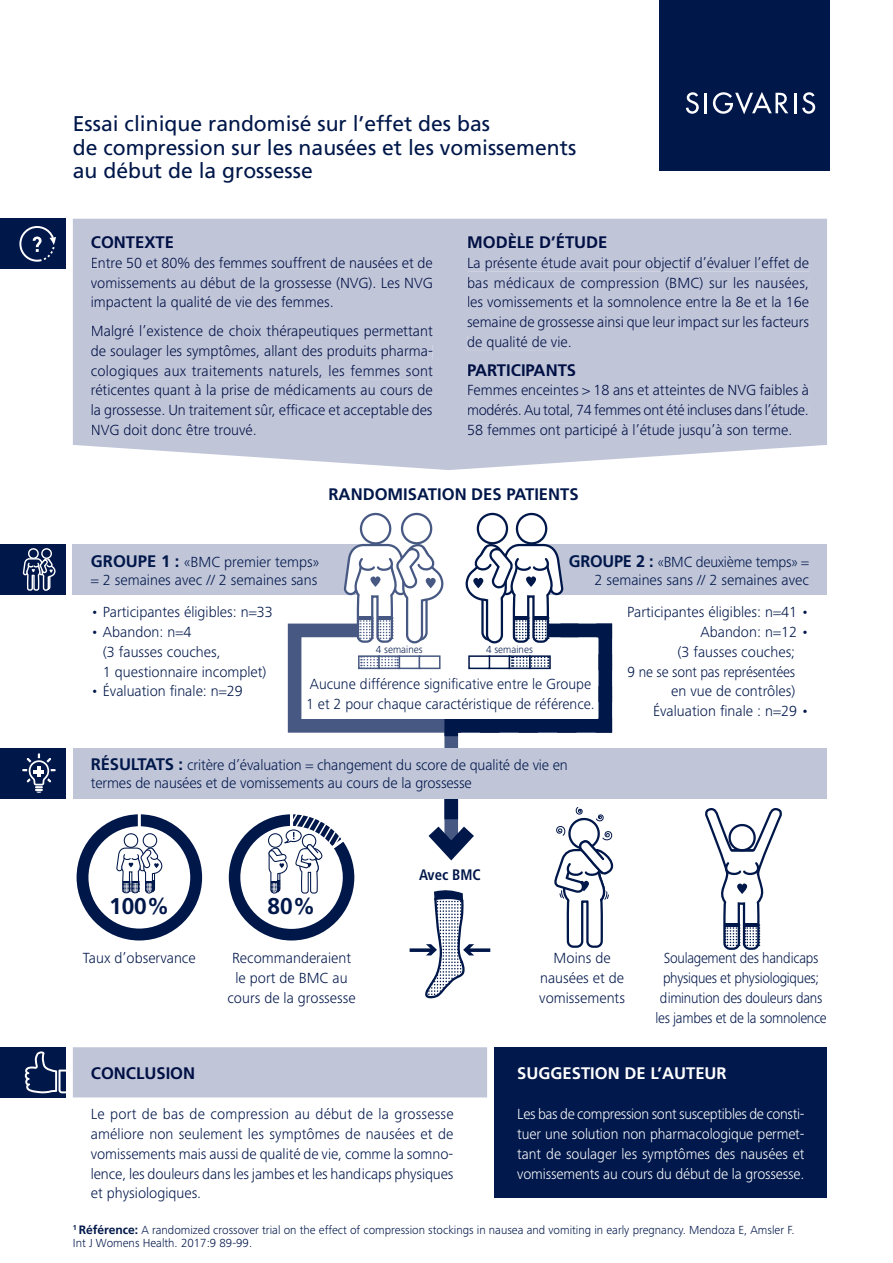
<style>
.page{position:relative;width:893px;height:1263px;background:#fff}
.page>*{position:absolute;margin:0;border:0;box-sizing:border-box;transform-origin:0 0}
.t1{font:700 22.8px "Frutiger LT Std";color:#00174a}
.t2{font:21.3px/23.5px "Frutiger LT Std";color:#00174a}
.t3{font:700 16.65px "Frutiger LT Std";color:#001044}
.t4{font:700 16.65px "Frutiger LT Std";color:#00174a}
.t5{font:700 16.65px "Frutiger LT Std";color:#fff}
.t6{font:300 15.15px/19.8px "Frutiger Next Pro";color:#00174a}
.t7{font:300 15.15px/19.8px "Frutiger Next Pro";color:#001044;text-align:justify}
.t8{font:300 15.15px/19.8px "Frutiger Next Pro";letter-spacing:-.01em;color:#fff;text-align:justify}
.t9{font:300 15.15px/19.8px "Frutiger Next Pro";letter-spacing:-.02em;color:#00174a;text-align:center;scale:.94 1}
.t10{font:300 15.15px "Frutiger Next Pro";color:#00174a;scale:.95 1}
.t11{font:700 condensed 15.15px "Frutiger LT Std";color:#00174a}
.t12{font:300 12.15px/13.6px "Frutiger Next Pro";color:#00174a}
.t13{font:300 10.65px "Frutiger Next Pro";color:#00174a}
.s1{font-family:"Frutiger LT Std";font-weight:700;font-size:16.65px}
.s2{font-family:"Frutiger LT Std";font-weight:700}
</style>
<div class="page">
<div style="left:494px;top:1047px;width:333px;height:151px;background:#00184b"></div>
<div style="left:530px;top:544px;width:297px;height:51px;background:#c0c5d8"></div>
<div style="left:73px;top:544px;width:297px;height:51px;background:#c0c5d8"></div>
<div style="left:0;top:544px;width:66px;height:51px;background:#00174a"></div>
<div style="left:0;top:219px;width:66px;height:50px;background:#00174a"></div>
<svg style="left:19px;top:226px;width:37px;height:36px"></svg>
<div style="left:0;top:1047px;width:66px;height:50px;background:#00174a"></div>
<svg style="left:25px;top:1051px;width:41px;height:42px"></svg>
<svg style="left:22px;top:548px;width:34px;height:43px"></svg>
<svg style="left:76px;top:814px;width:127px;height:127px"></svg>
<svg style="left:705px;top:808px;width:77px;height:142px"></svg>
<svg style="left:224px;top:512px;width:397px;height:487px"></svg>
<div style="left:73px;top:748px;width:754px;height:50px;background:#c0c5d8"></div>
<div style="left:0;top:748px;width:66px;height:50px;background:#00174a"></div>
<svg style="left:22px;top:753px;width:34px;height:40px"></svg>
<svg style="left:73px;top:219px;width:754px;height:251px;background:#c5c9db"></svg>
<div style="left:92px;top:236px;width:81px;height:12px;background:#c0c5d8"></div>
<div style="left:92px;top:257px;width:341px;height:11px;background:#c0c5d8"></div>
<div style="left:91px;top:277px;width:342px;height:14px;background:#c0c5d8"></div>
<div style="left:92px;top:296px;width:240px;height:15px;background:#c0c5d8"></div>
<div style="left:92px;top:325px;width:341px;height:15px;background:#c0c5d8"></div>
<div style="left:92px;top:345px;width:340px;height:14px;background:#c0c5d8"></div>
<div style="left:92px;top:365px;width:341px;height:14px;background:#c0c5d8"></div>
<div style="left:92px;top:384px;width:341px;height:15px;background:#c0c5d8"></div>
<div style="left:92px;top:404px;width:341px;height:15px;background:#c0c5d8"></div>
<div style="left:92px;top:424px;width:163px;height:11px;background:#c0c5d8"></div>
<div style="left:468px;top:233px;width:138px;height:15px;background:#c0c5d8"></div>
<div style="left:468px;top:257px;width:341px;height:14px;background:#c0c5d8"></div>
<div style="left:468px;top:277px;width:341px;height:14px;background:#c0c5d8"></div>
<div style="left:468px;top:296px;width:341px;height:11px;background:#c0c5d8"></div>
<div style="left:468px;top:316px;width:341px;height:14px;background:#c0c5d8"></div>
<div style="left:468px;top:336px;width:102px;height:14px;background:#c0c5d8"></div>
<div style="left:468px;top:364px;width:107px;height:12px;background:#c0c5d8"></div>
<div style="left:468px;top:384px;width:341px;height:12px;background:#c0c5d8"></div>
<div style="left:468px;top:404px;width:341px;height:13px;background:#c0c5d8"></div>
<div style="left:468px;top:424px;width:323px;height:14px;background:#c0c5d8"></div>
<div style="left:73px;top:1047px;width:414px;height:50px;background:#c0c5d8"></div>
<div style="left:92px;top:1067px;width:102px;height:12px;background:#c0c5d8"></div>
<div style="left:659px;top:0;width:170px;height:170px;background:#00174a"></div>
<svg style="left:686px;top:92px;width:13px;height:22px"></svg>
<hr style="left:705px;top:93px;width:2px;height:20px;background:#fff">
<svg style="left:713px;top:92px;width:75px;height:22px"></svg>
<hr style="left:794px;top:93px;width:2px;height:20px;background:#fff">
<svg style="left:802px;top:92px;width:13px;height:22px"></svg>
<h2 class="t2" style="left:73px;top:112px;width:505px">Essai clinique randomisé sur l’effet des bas<br>de compression sur les nausées et les vomissements au début de la grossesse</h2>
<p class="t3" style="left:91px;top:232px;width:85px">CONTEXTE</p>
<p class="t7" style="left:91px;top:253px;width:343px">Entre 50 et 80% des femmes souffrent de nausées et de vomissements au début de la grossesse (NVG). Les NVG impactent la qualité de vie des femmes.</p>
<p class="t7" style="left:91px;top:321px;width:344px">Malgré l’existence de choix thérapeutiques permettant de soulager les symptômes, allant des produits pharma&shy;cologiques aux traitements naturels, les femmes sont réticentes quant à la prise de médicaments au cours de la grossesse. Un traitement sûr, efficace et acceptable des NVG doit donc être trouvé.</p>
<p class="t3" style="left:467px;top:232px;width:142px">MODÈLE D’ÉTUDE</p>
<p class="t7" style="left:467px;top:253px;width:344px">La présente étude avait pour objectif d’évaluer l’effet de bas médicaux de compression (BMC) sur les nausées, les vomissements et la somnolence entre la 8e et la 16e semaine de grossesse ainsi que leur impact sur les facteurs de qualité de vie.</p>
<p class="t3" style="left:467px;top:360px;width:111px">PARTICIPANTS</p>
<p class="t7" style="left:467px;top:380px;width:343px">Femmes enceintes &gt; 18 ans et atteintes de NVG faibles à modérés. Au total, 74 femmes ont été incluses dans l’étude.<br>58 femmes ont participé à l’étude jusqu’à son terme.</p>
<p class="t4" style="left:328px;top:484px;width:252px">RANDOMISATION DES PATIENTS</p>
<p class="t6" style="left:91px;top:553px;width:230px;line-height:18.3px"><span class="s1">GROUPE 1 :</span> «BMC premier temps» = 2 semaines avec // 2 semaines sans</p>
<p class="t6" style="left:91px;top:602px;width:183px">• Participantes éligibles: n=33</p>
<p class="t6" style="left:103px;top:622px;width:165px;text-indent:-12px">• Abandon: n=4<br>(3 fausses couches,<br>1 questionnaire incomplet)</p>
<p class="t6" style="left:91px;top:681px;width:154px">• Évaluation finale: n=29</p>
<p class="t6" style="left:569px;top:553px;width:242px;line-height:18.3px;text-align:right"><span class="s1">GROUPE 2 :</span> «BMC deuxième temps» =<br>2 semaines sans // 2 semaines avec</p>
<p class="t6" style="left:627px;top:602px;width:183px">Participantes éligibles: n=41 •</p>
<p class="t6" style="left:700px;top:622px;width:110px">Abandon: n=12 •</p>
<p class="t6" style="left:677px;top:642px;width:119px">(3 fausses couches;</p>
<p class="t10" style="left:628px;top:663px;width:178px">9 ne se sont pas représentées</p>
<p class="t6" style="left:671px;top:681px;width:126px">en vue de contrôles)</p>
<p class="t6" style="left:653px;top:701px;width:157px">Évaluation finale : n=29 •</p>
<p class="t13" style="left:376px;top:644px;width:48px">4 semaines</p>
<p class="t13" style="left:486px;top:644px;width:48px">4 semaines</p>
<p class="t6" style="left:306px;top:674px;width:290px">Aucune différence significative entre le Groupe<br>1 et 2 pour chaque caractéristique de référence.</p>
<p class="t6" style="left:91px;top:756px;width:479px;line-height:18.3px"><span class="s1">RÉSULTATS :</span> critère d’évaluation = changement du score de qualité de vie en termes de nausées et de vomissements au cours de la grossesse</p>
<h1 class="t1" style="left:109px;top:893px;width:62px">100%</h1>
<h1 class="t1" style="left:268px;top:893px;width:49px">80%</h1>
<p class="t11" style="left:419px;top:866px;width:63px">Avec BMC</p>
<p class="t6" style="left:83px;top:948px;width:114px">Taux d’observance</p>
<p class="t6" style="left:539px;top:948px;width:87px;text-align:center">Moins de nausées et de vomissements</p>
<p class="t9" style="left:656px;top:948px;width:184px">Soulagement des handicaps physiques et physiologiques; diminution des douleurs dans les jambes et de la somnolence</p>
<p class="t6" style="left:227px;top:948px;width:130px;text-align:center">Recommanderaient le port de BMC au cours de la grossesse</p>
<p class="t3" style="left:91px;top:1063px;width:106px">CONCLUSION</p>
<p class="t6" style="left:91px;top:1104px;width:364px;text-align:justify">Le port de bas de compression au début de la grossesse améliore non seulement les symptômes de nausées et de vomissements mais aussi de qualité de vie, comme la somno&shy;lence, les douleurs dans les jambes et les handicaps physiques et physiologiques.</p>
<p class="t5" style="left:517px;top:1063px;width:211px">SUGGESTION DE L’AUTEUR</p>
<p class="t8" style="left:517px;top:1104px;width:289px">Les bas de compression sont susceptibles de consti&shy;tuer une solution non pharmacologique permet&shy;tant de soulager les symptômes des nausées et vomissements au cours du début de la grossesse.</p>
<p class="t12" style="left:73px;top:1223px;width:723px"><sup>1</sup> <span class="s2">Référence:</span> A randomized crossover trial on the effect of compression stockings in nausea and vomiting in early pregnancy. Mendoza E, Amsler F.<br>Int J Womens Health. 2017:9 89-99.</p>
</div>
